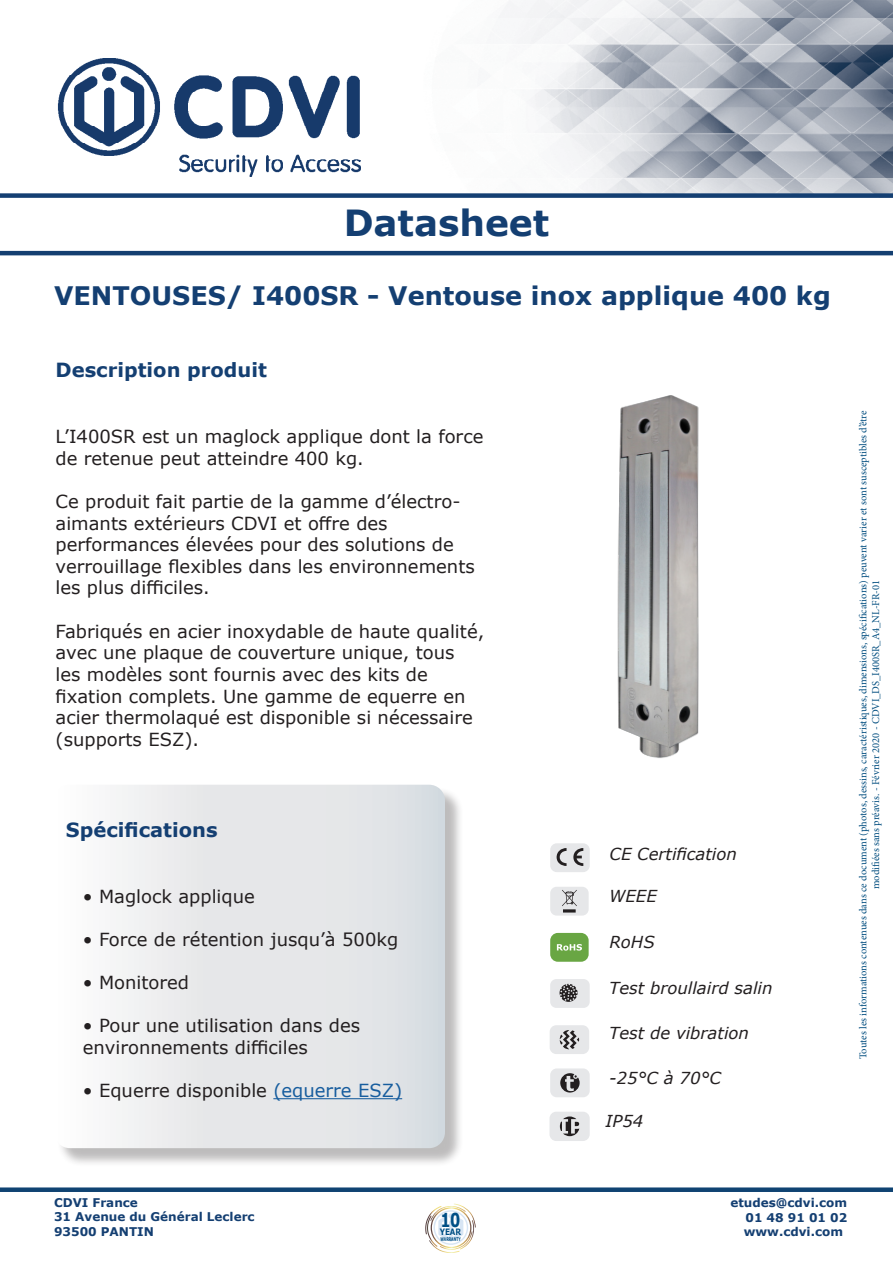
<style>
.page{position:relative;width:893px;height:1263px;background:#fff}
.page>*{position:absolute;margin:0;border:0;box-sizing:border-box;transform-origin:0 0}
.t1{font:700 36px "Verdana";color:#143f72}
.t2{font:700 25.5px "Verdana";color:#143f72}
.t3{font:700 19.5px "Verdana";color:#143f72}
.t4{font:700 19.2px "Verdana";color:#014f85;scale:.75 1}
.t5{font:18px/21.6px "Verdana";color:#231f20}
.t6{font:italic 16.5px "Verdana";color:#231f20}
.t7{font:700 12px/14.4px "Verdana";color:#143f72}
.t8{font:10.5px/12.6px "Minion Pro";color:#014d7f;text-align:center}
.t9{font:700 8.85px "Verdana";color:#014f85;scale:.82 1}
.t10{font:700 5.1px "Verdana";color:#014f85;scale:.62 1}
.s1{color:#175d9e}
</style>
<div class="page">
<img style="left:360px;top:0;width:533px;height:193px">
<div style="left:0;top:193px;width:893px;height:5px;background:#143f72"></div>
<div style="left:0;top:1187px;width:893px;height:5px;background:#0f4372"></div>
<hr style="left:0;top:251px;width:893px;height:4px;background:#143f71">
<img style="left:57px;top:59px;width:303px;height:118px">
<img style="left:617px;top:395px;width:82px;height:363px">
<svg style="left:425px;top:1203px;width:51px;height:50px"></svg>
<div style="left:56px;top:787px;width:408px;height:380px;background:#231f20;opacity:.3"></div>
<svg style="left:56px;top:785px;width:389px;height:363px"></svg>
<hr style="left:273px;top:1098px;width:129px;height:1px;background:#175d9e">
<div style="left:550px;top:843px;width:40px;height:29px;background:#e6e7e9;border-radius:7px"></div>
<svg style="left:557px;top:848px;width:10px;height:18px"></svg>
<svg style="left:573px;top:848px;width:10px;height:18px"></svg>
<div style="left:550px;top:1068px;width:40px;height:29px;background:#e6e7e9;border-radius:7px"></div>
<svg style="left:560px;top:1073px;width:20px;height:19px"></svg>
<div style="left:550px;top:1025px;width:39px;height:29px;background:#e6e7e9;border-radius:7px"></div>
<svg style="left:560px;top:1030px;width:19px;height:19px"></svg>
<div style="left:550px;top:979px;width:40px;height:29px;background:#e6e7e9;border-radius:6px"></div>
<svg style="left:560px;top:984px;width:18px;height:18px"></svg>
<div style="left:549px;top:1112px;width:41px;height:29px;background:#e6e7e9;border-radius:7px"></div>
<svg style="left:560px;top:1116px;width:19px;height:20px"></svg>
<div style="left:550px;top:887px;width:39px;height:28px;background:#e6e7e9;border-radius:6px"></div>
<svg style="left:562px;top:890px;width:15px;height:22px"></svg>
<div style="left:550px;top:933px;width:39px;height:29px;background:#69a643;border-radius:8px"></div>
<svg style="left:557px;top:944px;width:25px;height:6px"></svg>
<p class="t1" style="left:344px;top:197px;width:207px">Datasheet</p>
<p class="t2" style="left:54px;top:277px;width:778px">VENTOUSES/ I400SR - Ventouse inox applique 400 kg</p>
<p class="t3" style="left:56px;top:356px;width:213px">Description produit</p>
<p class="t5" style="left:56px;top:426px;width:429px">L’I400SR est un maglock applique dont la force de retenue peut atteindre 400 kg.</p>
<p class="t5" style="left:56px;top:490px;width:421px">Ce produit fait partie de la gamme d’électro&shy;aimants extérieurs CDVI et offre des performances élevées pour des solutions de verrouillage flexibles dans les environnements les plus difficiles.</p>
<p class="t5" style="left:56px;top:620px;width:430px">Fabriqués en acier inoxydable de haute qualité, avec une plaque de couverture unique, tous<br>les modèles sont fournis avec des kits de fixation complets. Une gamme de equerre en acier thermolaqué est disponible si nécessaire (supports ESZ).</p>
<p class="t3" style="left:66px;top:816px;width:153px">Spécifications</p>
<p class="t5" style="left:83px;top:885px;width:174px">• Maglock applique</p>
<p class="t5" style="left:83px;top:928px;width:317px">• Force de rétention jusqu’à 500kg</p>
<p class="t5" style="left:83px;top:971px;width:108px">• Monitored</p>
<p class="t5" style="left:83px;top:1015px;width:279px">• Pour une utilisation dans des environnements difficiles</p>
<p class="t5" style="left:83px;top:1079px;width:321px">• Equerre disponible <span class="s1">(equerre ESZ)</span></p>
<p class="t6" style="left:609px;top:843px;width:129px">CE Certification</p>
<p class="t6" style="left:609px;top:884px;width:49px">WEEE</p>
<p class="t6" style="left:609px;top:931px;width:47px">RoHS</p>
<p class="t6" style="left:609px;top:977px;width:165px">Test broullaird salin</p>
<p class="t6" style="left:609px;top:1021px;width:141px">Test de vibration</p>
<p class="t6" style="left:609px;top:1066px;width:113px">-25°C à 70°C</p>
<p class="t6" style="left:606px;top:1110px;width:39px">IP54</p>
<p class="t8" style="left:857px;top:1059px;width:650px;rotate:-90deg">Toutes les informations contenues dans ce document (photos, dessins, caractéristiques, dimensions, spécifications) peuvent varier et sont susceptibles d’être modifiées sans préavis. - Février 2020 - CDVI_DS_I400SR_A4_NL-FR-01</p>
<p class="t7" style="left:54px;top:1195px;width:202px">CDVI France<br>31 Avenue du Général Leclerc<br>93500 PANTIN</p>
<p class="t7" style="left:744px;top:1195px;width:105px;text-align:justify;text-indent:-13px">etudes@cdvi.com 01 48 91 01 02 www.cdvi.com</p>
<p class="t4" style="left:440px;top:1207px;width:28px">10</p>
<p class="t10" style="left:440px;top:1235px;width:34px">WARRANTY</p>
<p class="t9" style="left:440px;top:1226px;width:28px">YEAR</p>
</div>
